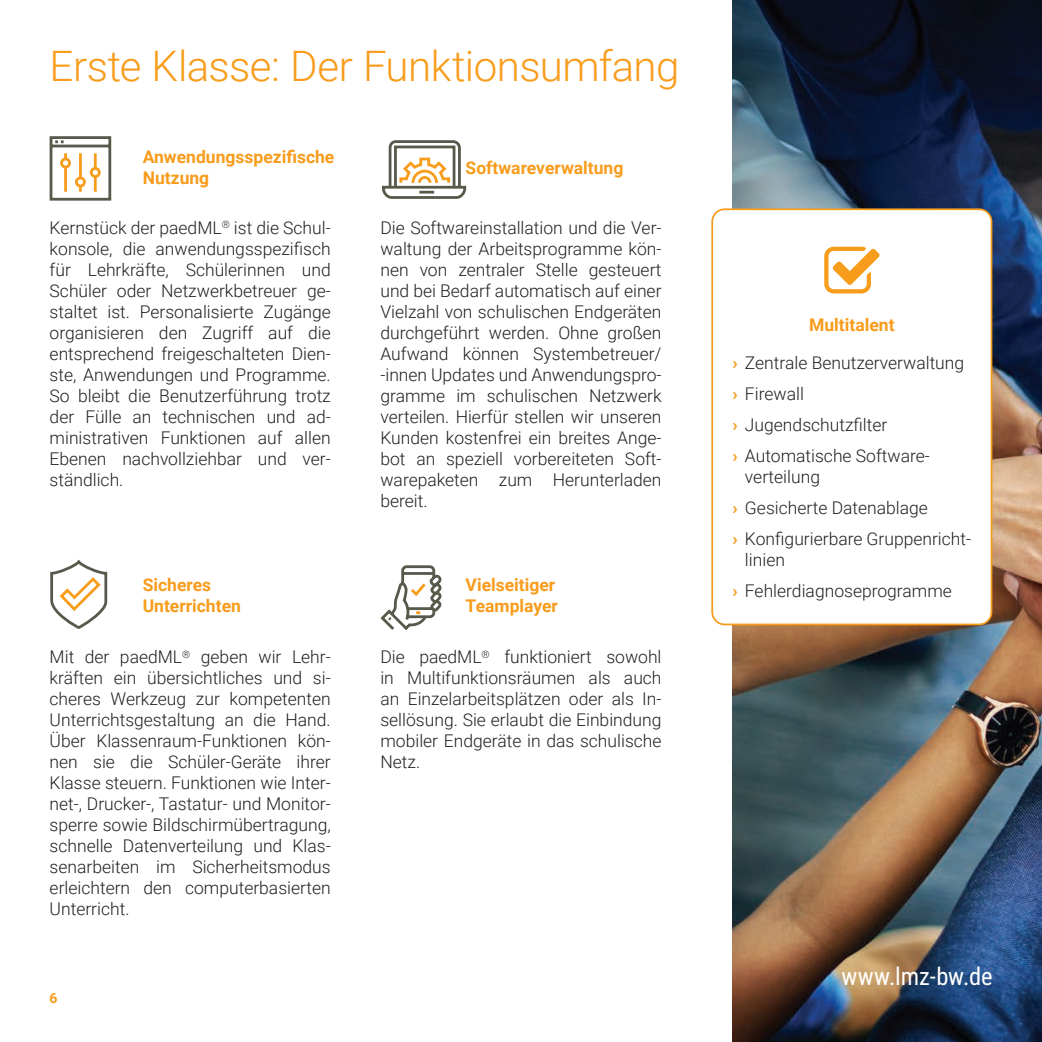
<style>
.page{position:relative;width:1042px;height:1042px;background:#fff}
.page>*{position:absolute;margin:0;border:0;box-sizing:border-box;transform-origin:0 0}
.t1{font:300 42px "Roboto";letter-spacing:-.01em;color:#f89c1c}
.t2{font:24.5px "Roboto Condensed";letter-spacing:-.005em;color:#fff}
.t3{font:300 17.5px/21px "Roboto";color:#231f20;text-align:justify}
.t4{font:700 17.5px/21px "Roboto";color:#f89c1c}
.t5{font:700 14px "Roboto";color:#f89c1c}
.s1{font-weight:700;color:#f89c1c}
</style>
<div class="page">
<img style="left:732px;top:0;width:310px;height:1042px">
<div style="left:712px;top:209px;width:279px;height:415px;background:#fff;border-radius:12px"></div>
<div style="left:711px;top:208px;width:281px;height:417px;border:2px solid #f89c1c;border-radius:12px"></div>
<svg style="left:824px;top:247px;width:55px;height:46px"></svg>
<svg style="left:49px;top:136px;width:63px;height:65px"></svg>
<hr style="left:64px;top:153px;width:3px;height:39px;background:#f89c1c">
<hr style="left:79px;top:153px;width:3px;height:39px;background:#f89c1c">
<hr style="left:94px;top:153px;width:3px;height:39px;background:#f89c1c">
<div style="left:91px;top:168px;width:8px;height:8px;background:#fff;border-radius:50%"></div>
<div style="left:90px;top:167px;width:11px;height:11px;border:3px solid #f89c1c;border-radius:50%"></div>
<div style="left:76px;top:178px;width:8px;height:8px;background:#fff;border-radius:50%"></div>
<div style="left:75px;top:177px;width:11px;height:10px;border:3px solid #f89c1c;border-radius:50%"></div>
<div style="left:62px;top:159px;width:8px;height:8px;background:#fff;border-radius:50%"></div>
<div style="left:60px;top:158px;width:11px;height:10px;border:3px solid #f89c1c;border-radius:50%"></div>
<svg style="left:50px;top:559px;width:58px;height:70px"></svg>
<svg style="left:380px;top:565px;width:62px;height:65px"></svg>
<svg style="left:382px;top:140px;width:85px;height:59px"></svg>
<h1 class="t1" style="left:50px;top:37px;width:631px">Erste Klasse: Der Funktionsumfang</h1>
<p class="t4" style="left:143px;top:146px;width:193px">Anwendungsspezifische<br>Nutzung</p>
<p class="t3" style="left:50px;top:216px;width:283px">Kernstück der paedML<sup>®</sup> ist die Schul&shy;konsole, die anwendungsspezifisch für Lehrkräfte, Schülerinnen und Schüler oder Netzwerkbetreuer ge&shy;staltet ist. Personalisierte Zugänge organisieren den Zugriff auf die entsprechend freigeschalteten Dien&shy;ste, Anwendungen und Programme.<br>So bleibt die Benutzerführung trotz der Fülle an technischen und ad&shy;ministrativen Funktionen auf allen Ebenen nachvollziehbar und ver&shy;ständlich.</p>
<p class="t4" style="left:143px;top:574px;width:100px">Sicheres<br>Unterrichten</p>
<p class="t3" style="left:50px;top:646px;width:283px">Mit der paedML<sup>®</sup> geben wir Lehr&shy;kräften ein übersichtliches und si&shy;cheres Werkzeug zur kompetenten Unterrichtsgestaltung an die Hand.<br>Über Klassenraum-Funktionen kön&shy;nen sie die Schüler-Geräte ihrer Klasse steuern. Funktionen wie Inter&shy;net-, Drucker-, Tastatur- und Monitor&shy;sperre sowie Bildschirmübertragung, schnelle Datenverteilung und Klas&shy;senarbeiten im Sicherheitsmodus erleichtern den computerbasierten Unterricht.</p>
<p class="t5" style="left:50px;top:988px;width:10px">6</p>
<p class="t4" style="left:465px;top:156px;width:159px">Softwareverwaltung</p>
<p class="t3" style="left:380px;top:216px;width:283px">Die Softwareinstallation und die Ver&shy;waltung der Arbeitsprogramme kön&shy;nen von zentraler Stelle gesteuert und bei Bedarf automatisch auf einer Vielzahl von schulischen Endgeräten durchgeführt werden. Ohne großen Aufwand können Systembetreuer/ -innen Updates und Anwendungspro&shy;gramme im schulischen Netzwerk verteilen. Hierfür stellen wir unseren Kunden kostenfrei ein breites Ange&shy;bot an speziell vorbereiteten Soft&shy;warepaketen zum Herunterladen bereit.</p>
<p class="t4" style="left:465px;top:574px;width:94px">Vielseitiger<br>Teamplayer</p>
<p class="t3" style="left:380px;top:646px;width:283px">Die paedML<sup>®</sup> funktioniert sowohl in Multifunktionsräumen als auch an Einzelarbeitsplätzen oder als In&shy;sellösung. Sie erlaubt die Einbindung mobiler Endgeräte in das schulische Netz.</p>
<p class="t4" style="left:809px;top:313px;width:87px">Multitalent</p>
<p class="t3" style="left:732px;top:347px;width:233px;line-height:31px;text-align:left"><span class="s1">›</span> Zentrale Benutzerverwaltung <span class="s1">›</span> Firewall<br><span class="s1">›</span> Jugendschutzfilter<br><span class="s1">›</span> Automatische Software-</p>
<p class="t3" style="left:732px;top:461px;width:240px;line-height:31px;text-align:left;text-indent:12px">verteilung<br><span class="s1">›</span> Gesicherte Datenablage<br><span class="s1">›</span> Konfigurierbare Gruppenricht-</p>
<p class="t3" style="left:732px;top:544px;width:221px;line-height:31px;text-indent:12px">linien<br><span class="s1">›</span> Fehlerdiagnoseprogramme</p>
<h2 class="t2" style="left:841px;top:959px;width:153px">www.lmz-bw.de</h2>
</div>
